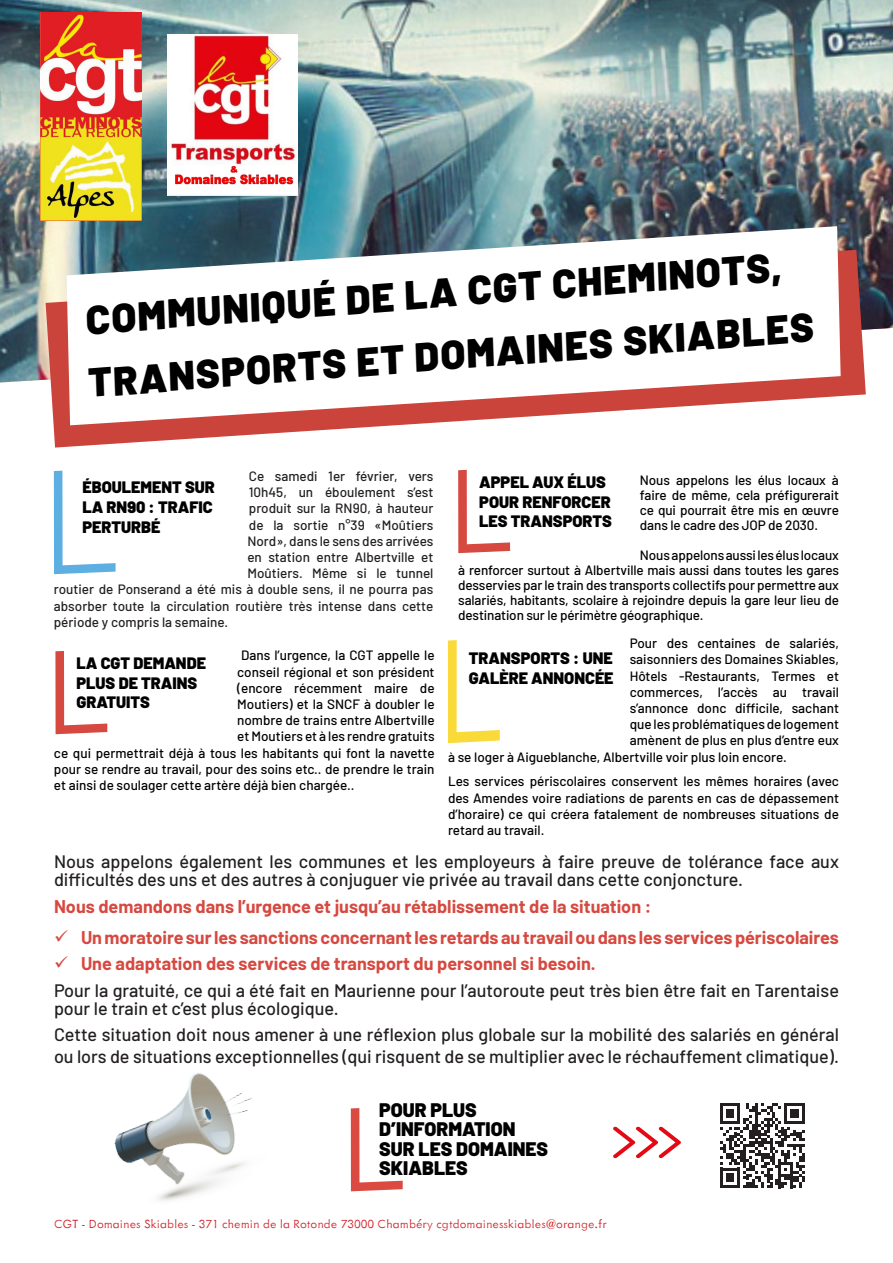
<style>
.page{position:relative;width:893px;height:1263px;background:#fff}
.page>*{position:absolute;margin:0;border:0;box-sizing:border-box;transform-origin:0 0}
.t1{font:900 40.5px/62.7px "Barlow";color:#000001}
.t2{font:900 19.65px/19.5px "Barlow";color:#000001}
.t3{font:500 18px/18px "Barlow";color:#231f20}
.t4{font:700 18px "Barlow";color:#d64940}
.t5{font:900 16.5px/19.6px "Barlow";color:#000001}
.t6{font:500 13.5px/15px "Barlow";color:#000001;text-align:justify}
.t7{font:500 13.5px "Barlow";color:#231f20}
.t8{font:300 13.5px "Metallophile Sp 8";color:#d1232a}
</style>
<div class="page">
<svg style="left:54px;top:470px;width:62px;height:104px"></svg>
<svg style="left:720px;top:1103px;width:85px;height:85px"></svg>
<svg style="left:458px;top:469px;width:53px;height:84px"></svg>
<svg style="left:351px;top:1108px;width:52px;height:83px"></svg>
<svg style="left:613px;top:1126px;width:68px;height:32px"></svg>
<img style="left:0;top:0;width:893px;height:382px">
<svg style="left:46px;top:250px;width:820px;height:198px"></svg>
<img style="left:40px;top:13px;width:102px;height:207px">
<svg style="left:67px;top:226px;width:774px;height:199px"></svg>
<svg style="left:448px;top:640px;width:52px;height:103px"></svg>
<img style="left:168px;top:34px;width:130px;height:161px">
<img style="left:114px;top:1072px;width:138px;height:129px">
<svg style="left:55px;top:651px;width:53px;height:83px"></svg>
<p class="t1" style="left:81px;top:284px;width:729px;rotate:-4deg">COMMUNIQUÉ DE LA CGT CHEMINOTS,<br>TRANSPORTS ET DOMAINES SKIABLES</p>
<p class="t7" style="left:249px;top:466px;width:186px">Ce samedi 1er février, vers</p>
<p class="t7" style="left:249px;top:483px;width:186px">10h45, un éboulement s’est</p>
<p class="t7" style="left:249px;top:499px;width:186px">produit sur la RN90, à hauteur</p>
<p class="t7" style="left:249px;top:515px;width:186px">de la sortie n°39 «Moûtiers</p>
<p class="t7" style="left:247px;top:531px;width:187px">Nord», dans le sens des arrivées</p>
<p class="t7" style="left:247px;top:547px;width:188px">en station entre Albertville et</p>
<p class="t7" style="left:247px;top:564px;width:188px">Moûtiers. Même si le tunnel</p>
<p class="t7" style="left:54px;top:580px;width:381px">routier de Ponserand a été mis à double sens, il ne pourra pas</p>
<p class="t7" style="left:54px;top:596px;width:381px">absorber toute la circulation routière très intense dans cette</p>
<p class="t7" style="left:54px;top:612px;width:176px">période y compris la semaine.</p>
<p class="t5" style="left:479px;top:471px;width:134px">APPEL AUX ÉLUS<br>POUR RENFORCER<br>LES TRANSPORTS</p>
<p class="t5" style="left:82px;top:476px;width:134px">ÉBOULEMENT SUR<br>LA RN90 : TRAFIC<br>PERTURBÉ</p>
<p class="t6" style="left:640px;top:471px;width:200px">Nous appelons les élus locaux à faire de même, cela préfigurerait ce qui pourrait être mis en œuvre dans le cadre des JOP de 2030.</p>
<p class="t6" style="left:458px;top:546px;width:382px;text-indent:182px">Nous appelons aussi les élus locaux à renforcer surtout à Albertville mais aussi dans toutes les gares desservies par le train des transports collectifs pour permettre aux salariés, habitants, scolaire à rejoindre depuis la gare leur lieu de destination sur le périmètre géographique.</p>
<p class="t6" style="left:241px;top:647px;width:195px">Dans l’urgence, la CGT appelle le</p>
<p class="t6" style="left:237px;top:663px;width:199px">conseil régional et son président</p>
<p class="t6" style="left:237px;top:679px;width:199px">(encore récemment maire de</p>
<p class="t6" style="left:237px;top:696px;width:199px">Moutiers) et la SNCF à doubler le</p>
<p class="t6" style="left:237px;top:712px;width:199px">nombre de trains entre Albertville</p>
<p class="t6" style="left:237px;top:728px;width:199px">et Moutiers et à les rendre gratuits</p>
<p class="t6" style="left:54px;top:744px;width:382px">ce qui permettrait déjà à tous les habitants qui font la navette</p>
<p class="t6" style="left:54px;top:760px;width:382px">pour se rendre au travail, pour des soins etc.. de prendre le train</p>
<p class="t6" style="left:54px;top:777px;width:302px">et ainsi de soulager cette artère déjà bien chargée..</p>
<p class="t5" style="left:76px;top:652px;width:131px">LA CGT DEMANDE<br>PLUS DE TRAINS<br>GRATUITS</p>
<p class="t6" style="left:630px;top:635px;width:211px">Pour des centaines de salariés,</p>
<p class="t6" style="left:630px;top:651px;width:211px">saisonniers des Domaines Skiables,</p>
<p class="t6" style="left:630px;top:667px;width:211px">Hôtels -Restaurants, Termes et</p>
<p class="t6" style="left:630px;top:683px;width:211px">commerces, l’accès au travail</p>
<p class="t6" style="left:630px;top:699px;width:211px">s’annonce donc difficile, sachant</p>
<p class="t6" style="left:630px;top:716px;width:211px">que les problématiques de logement</p>
<p class="t6" style="left:630px;top:732px;width:211px">amènent de plus en plus d’entre eux</p>
<p class="t6" style="left:448px;top:748px;width:340px">à se loger à Aigueblanche, Albertville voir plus loin encore.</p>
<p class="t6" style="left:448px;top:772px;width:392px;line-height:16.2px">Les services périscolaires conservent les mêmes horaires (avec des Amendes voire radiations de parents en cas de dépassement d’horaire) ce qui créera fatalement de nombreuses situations de retard au travail.</p>
<p class="t5" style="left:469px;top:647px;width:146px">TRANSPORTS : UNE<br>GALÈRE ANNONCÉE</p>
<p class="t3" style="left:54px;top:851px;width:786px">Nous appelons également les communes et les employeurs à faire preuve de tolérance face aux difficultés des uns et des autres à conjuguer vie privée au travail dans cette conjoncture.</p>
<p class="t4" style="left:54px;top:893px;width:599px">Nous demandons dans l’urgence et jusqu’au rétablissement de la situation :</p>
<p class="t4" style="left:81px;top:924px;width:759px">Un moratoire sur les sanctions concernant les retards au travail ou dans les services périscolaires</p>
<p class="t4" style="left:81px;top:950px;width:516px">Une adaptation des services de transport du personnel si besoin.</p>
<p class="t3" style="left:54px;top:980px;width:786px">Pour la gratuité, ce qui a été fait en Maurienne pour l’autoroute peut très bien être fait en Tarentaise pour le train et c’est plus écologique.</p>
<p class="t3" style="left:54px;top:1022px;width:786px;line-height:21.6px">Cette situation doit nous amener à une réflexion plus globale sur la mobilité des salariés en général ou lors de situations exceptionnelles (qui risquent de se multiplier avec le réchauffement climatique).</p>
<p class="t2" style="left:379px;top:1098px;width:170px">POUR PLUS<br>D’INFORMATION<br>SUR LES DOMAINES<br>SKIABLES</p>
<p class="t8" style="left:54px;top:1215px;width:554px">CGT - Domaines Skiables - 371 chemin de la Rotonde 73000 Chambéry cgtdomainesskiables@orange.fr</p>
</div>
